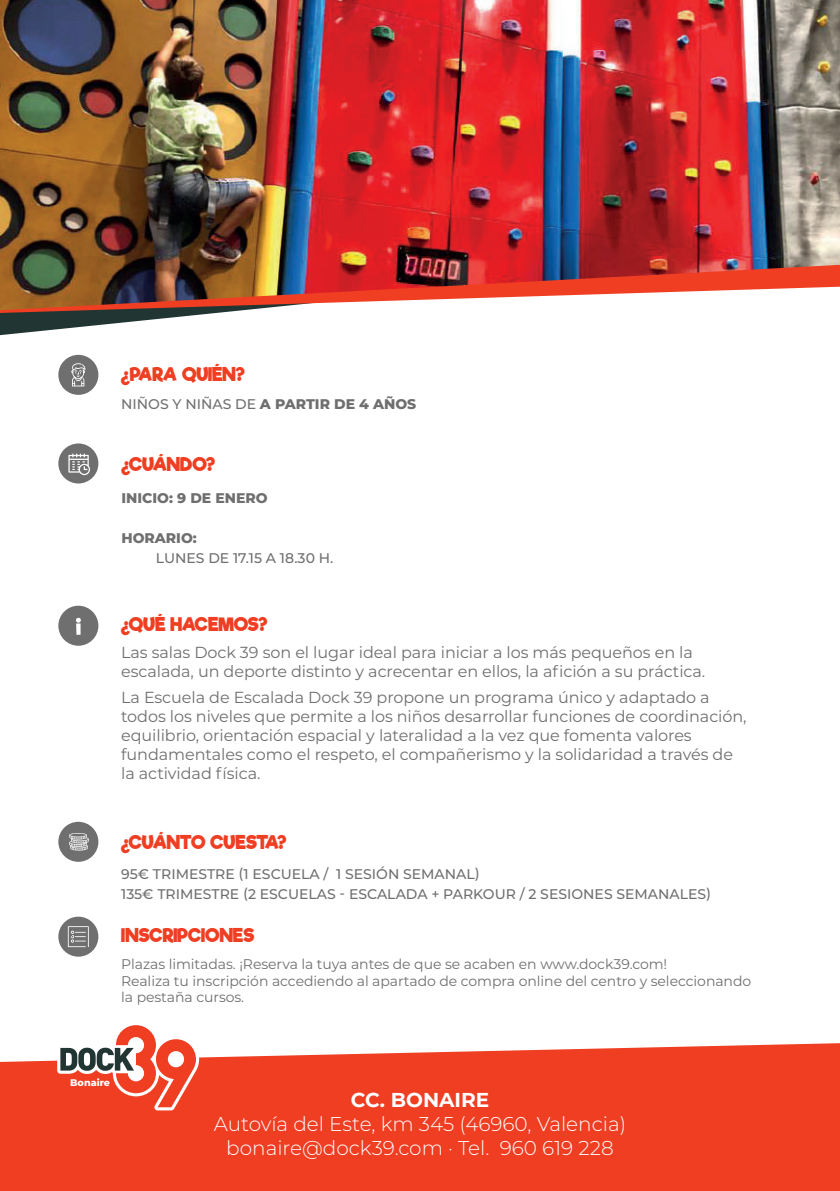
<style>
.page{position:relative;width:840px;height:1191px;background:#fff}
.page>*{position:absolute;margin:0;border:0;box-sizing:border-box;transform-origin:0 0}
.t1{font:300 20px/24px "Montserrat";color:#fff;text-align:center}
.t2{font:700 20px "Montserrat";color:#fff}
.t3{font:700 18px "Riffic Free";color:#ef3e22}
.t4{font:16px/19.2px "Montserrat";letter-spacing:-.005em;color:#706f6f}
.t5{font:14px/16.8px "Montserrat";letter-spacing:-.005em;color:#706f6f}
.t6{font:500 14px/20px "Montserrat";color:#706f6f}
.t7{font:800 14px "Montserrat";color:#706f6f}
.t8{font:800 9.6px "Montserrat";color:#fff}
.s1{font-weight:500}
</style>
<div class="page">
<div style="left:0;top:1043px;width:839px;height:148px;background:#ef3e22"></div>
<div style="left:58px;top:355px;width:40px;height:40px;background:#706f6f;border-radius:50%"></div>
<svg style="left:71px;top:363px;width:14px;height:23px"></svg>
<div style="left:58px;top:443px;width:40px;height:40px;background:#706f6f;border-radius:50%"></div>
<svg style="left:68px;top:453px;width:22px;height:22px"></svg>
<div style="left:58px;top:606px;width:40px;height:40px;background:#706f6f;border-radius:50%"></div>
<svg style="left:76px;top:618px;width:5px;height:17px"></svg>
<div style="left:58px;top:821px;width:40px;height:40px;background:#706f6f;border-radius:50%"></div>
<svg style="left:69px;top:833px;width:20px;height:17px"></svg>
<div style="left:58px;top:916px;width:40px;height:40px;background:#706f6f;border-radius:50%"></div>
<svg style="left:68px;top:926px;width:21px;height:21px"></svg>
<svg style="left:0;top:314px;width:206px;height:22px"></svg>
<img style="left:0;top:0;width:839px;height:310px">
<svg style="left:57px;top:1025px;width:142px;height:85px"></svg>
<p class="t3" style="left:121px;top:363px;width:125px">¿PARA QUIÉN?</p>
<p class="t7" style="left:121px;top:394px;width:296px"><span class="s1">NIÑOS Y NIÑAS DE</span> A PARTIR DE 4 AÑOS</p>
<p class="t3" style="left:121px;top:453px;width:95px">¿CUÁNDO?</p>
<p class="t7" style="left:121px;top:487px;width:148px">INICIO: 9 DE ENERO</p>
<p class="t7" style="left:121px;top:527px;width:77px">HORARIO:</p>
<p class="t6" style="left:156px;top:547px;width:179px">LUNES DE 17.15 A 18.30 H.</p>
<p class="t3" style="left:121px;top:613px;width:148px">¿QUÉ HACEMOS?</p>
<p class="t4" style="left:121px;top:642px;width:585px">Las salas Dock 39 son el lugar ideal para iniciar a los más pequeños en la escalada, un deporte distinto y acrecentar en ellos, la afición a su práctica.</p>
<p class="t4" style="left:121px;top:687px;width:626px">La Escuela de Escalada Dock 39 propone un programa único y adaptado a todos los niveles que permite a los niños desarrollar funciones de coordinación, equilibrio, orientación espacial y lateralidad a la vez que fomenta valores fundamentales como el respeto, el compañerismo y la solidaridad a través de la actividad física.</p>
<p class="t3" style="left:121px;top:831px;width:167px">¿CUÁNTO CUESTA?</p>
<p class="t6" style="left:121px;top:863px;width:591px">95€ TRIMESTRE (1 ESCUELA / 1 SESIÓN SEMANAL)<br>135€ TRIMESTRE (2 ESCUELAS - ESCALADA + PARKOUR / 2 SESIONES SEMANALES)</p>
<p class="t3" style="left:121px;top:924px;width:135px">INSCRIPCIONES</p>
<p class="t5" style="left:121px;top:955px;width:631px">Plazas limitadas. ¡Reserva la tuya antes de que se acaben en www.dock39.com!<br>Realiza tu inscripción accediendo al apartado de compra online del centro y seleccionando la pestaña cursos.</p>
<p class="t8" style="left:70px;top:1075px;width:41px">Bonaire</p>
<p class="t2" style="left:350px;top:1085px;width:140px">CC. BONAIRE</p>
<p class="t1" style="left:214px;top:1111px;width:413px">Autovía del Este, km 345 (46960, Valencia) bonaire@dock39.com · Tel. 960 619 228</p>
</div>
